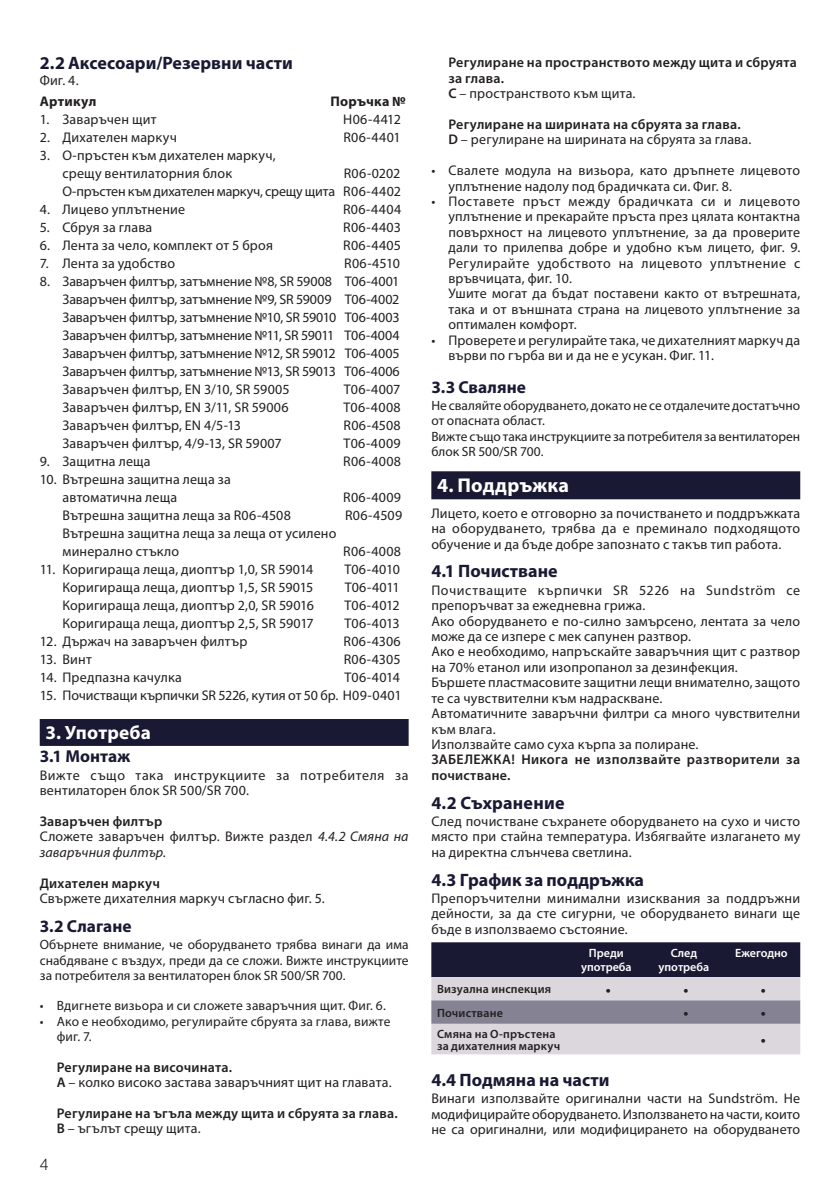
<style>
.page{position:relative;width:840px;height:1191px;background:#fff}
.page>*{position:absolute;margin:0;border:0;box-sizing:border-box;transform-origin:0 0}
.t1{font:700 20px "Myriad Pro";letter-spacing:.005em;color:#fff}
.t2{font:700 19.2px "Myriad Pro";letter-spacing:.01em;color:#fff}
.t3{font:700 18px "Myriad Pro";color:#191933}
.t4{font:700 17.2px "Myriad Pro";letter-spacing:.005em;color:#191933}
.t5{font:600 16px "Myriad Pro";color:#231f20}
.t6{font:300 16px "Helvetica Neue LT Pro";color:#231f20}
.t7{font:14px/15.4px "Myriad Pro";letter-spacing:.015em;color:#231f20}
.t8{font:600 14px/15.4px "Myriad Pro";letter-spacing:.015em;color:#231f20}
.t9{font:14px/15.4px "Myriad Pro";letter-spacing:.04em;color:#231f20}
.t10{font:14px/18px "Myriad Pro";letter-spacing:-.015em;color:#231f20;text-align:right}
.t11{font:14px "Myriad Pro";letter-spacing:-.01em;color:#231f20}
.t12{font:700 14px "Myriad Pro";letter-spacing:.02em;color:#231f20}
.t13{font:13.4px/15.4px "Myriad Pro";letter-spacing:.005em;color:#231f20}
.t14{font:600 12px/12px "Myriad Pro";letter-spacing:.015em;color:#231f20}
.t15{font:600 12px/14.4px "Myriad Pro";color:#fff;text-align:center}
.s1{font-weight:600}
.s2{font-style:italic}
.s3{font-weight:400}
</style>
<div class="page">
<div style="left:40px;top:719px;width:368px;height:27px;background:#191933"></div>
<div style="left:431px;top:471px;width:368px;height:28px;background:#191933"></div>
<svg style="left:431px;top:942px;width:368px;height:112px;background:#8d8a99"></svg>
<p class="t3" style="left:40px;top:51px;width:254px">2.2 Аксесоари/Резервни части</p>
<p class="t7" style="left:40px;top:72px;width:40px">Фиг. 4.</p>
<p class="t12" style="left:40px;top:92px;width:58px">Артикул</p>
<p class="t12" style="left:330px;top:92px;width:77px">Поръчка №</p>
<p class="t7" style="left:40px;top:111px;width:118px">1. Заваръчен щит</p>
<p class="t7" style="left:343px;top:111px;width:59px">H06-4412</p>
<p class="t7" style="left:40px;top:129px;width:139px">2. Дихателен маркуч</p>
<p class="t7" style="left:343px;top:129px;width:59px">R06-4401</p>
<p class="t7" style="left:62px;top:146px;width:215px;line-height:18px;text-indent:-23px">3. О-пръстен към дихателен маркуч, срещу вентилаторния блок</p>
<p class="t10" style="left:62px;top:164px;width:340px">R06-0202<br>О-пръстен към дихателен маркуч, срещу щита R06-4402</p>
<p class="t7" style="left:40px;top:201px;width:147px">4. Лицево уплътнение</p>
<p class="t7" style="left:343px;top:201px;width:60px">R06-4404</p>
<p class="t7" style="left:40px;top:219px;width:114px">5. Сбруя за глава</p>
<p class="t7" style="left:343px;top:219px;width:59px">R06-4403</p>
<p class="t7" style="left:40px;top:237px;width:235px">6. Лента за чело, комплект от 5 броя</p>
<p class="t7" style="left:343px;top:237px;width:59px">R06-4405</p>
<p class="t7" style="left:40px;top:255px;width:137px">7. Лента за удобство</p>
<p class="t7" style="left:344px;top:255px;width:57px">R06-4510</p>
<p class="t7" style="left:62px;top:272px;width:338px;line-height:18px;text-align:justify;text-indent:-23px">8. Заваръчен филтър, затъмнение №8, SR 59008 T06-4001<br>Заваръчен филтър, затъмнение №9, SR 59009 T06-4002<br>Заваръчен филтър, затъмнение №10, SR 59010 T06-4003<br>Заваръчен филтър, затъмнение №11, SR 59011 T06-4004<br>Заваръчен филтър, затъмнение №12, SR 59012 T06-4005<br>Заваръчен филтър, затъмнение №13, SR 59013 T06-4006<br>Заваръчен филтър, EN 3/10, SR 59005</p>
<p class="t7" style="left:343px;top:381px;width:58px">T06-4007</p>
<p class="t7" style="left:62px;top:399px;width:227px">Заваръчен филтър, EN 3/11, SR 59006</p>
<p class="t7" style="left:343px;top:399px;width:59px">T06-4008</p>
<p class="t7" style="left:62px;top:417px;width:180px">Заваръчен филтър, EN 4/5-13</p>
<p class="t7" style="left:343px;top:417px;width:59px">R06-4508</p>
<p class="t7" style="left:62px;top:435px;width:221px">Заваръчен филтър, 4/9-13, SR 59007</p>
<p class="t7" style="left:343px;top:435px;width:58px">T06-4009</p>
<p class="t7" style="left:40px;top:453px;width:112px">9. Защитна леща</p>
<p class="t7" style="left:343px;top:453px;width:59px">R06-4008</p>
<p class="t7" style="left:62px;top:470px;width:170px;line-height:18px;text-indent:-23px">10. Вътрешна защитна леща за автоматична леща</p>
<p class="t7" style="left:343px;top:489px;width:59px">R06-4009</p>
<p class="t7" style="left:62px;top:507px;width:230px">Вътрешна защитна леща за R06-4508</p>
<p class="t7" style="left:345px;top:507px;width:59px">R06-4509</p>
<p class="t7" style="left:62px;top:524px;width:275px;line-height:18px">Вътрешна защитна леща за леща от усилено минерално стъкло</p>
<p class="t7" style="left:343px;top:543px;width:59px">R06-4008</p>
<p class="t7" style="left:40px;top:561px;width:275px">11. Коригираща леща, диоптър 1,0, SR 59014</p>
<p class="t7" style="left:344px;top:561px;width:57px">T06-4010</p>
<p class="t7" style="left:62px;top:579px;width:252px">Коригираща леща, диоптър 1,5, SR 59015</p>
<p class="t7" style="left:344px;top:579px;width:56px">T06-4011</p>
<p class="t7" style="left:62px;top:597px;width:253px">Коригираща леща, диоптър 2,0, SR 59016</p>
<p class="t7" style="left:344px;top:597px;width:57px">T06-4012</p>
<p class="t7" style="left:62px;top:615px;width:253px">Коригираща леща, диоптър 2,5, SR 59017</p>
<p class="t7" style="left:344px;top:615px;width:57px">T06-4013</p>
<p class="t7" style="left:40px;top:633px;width:209px">12. Държач на заваръчен филтър</p>
<p class="t7" style="left:343px;top:633px;width:59px">R06-4306</p>
<p class="t7" style="left:40px;top:651px;width:53px">13. Винт</p>
<p class="t7" style="left:343px;top:651px;width:58px">R06-4305</p>
<p class="t7" style="left:40px;top:669px;width:143px">14. Предпазна качулка</p>
<p class="t7" style="left:344px;top:669px;width:57px">T06-4014</p>
<p class="t11" style="left:40px;top:687px;width:363px">15. Почистващи кърпички SR 5226, кутия от 50 бр. H09-0401</p>
<h2 class="t2" style="left:45px;top:720px;width:107px">3. Употреба</h2>
<p class="t4" style="left:40px;top:745px;width:92px">3.1 Монтаж</p>
<p class="t9" style="left:40px;top:767px;width:370px">Вижте също така инструкциите за потребителя за вентилаторен блок SR 500/SR 700.</p>
<p class="t7" style="left:40px;top:813px;width:370px"><span class="s1">Заваръчен филтър<br></span>Сложете заваръчен филтър. Вижте раздел <span class="s2">4.4.2 Смяна на заваръчния филтър</span>.</p>
<p class="t8" style="left:40px;top:874px;width:122px">Дихателен маркуч</p>
<p class="t7" style="left:40px;top:890px;width:286px">Свържете дихателния маркуч съгласно фиг. 5.</p>
<p class="t4" style="left:40px;top:914px;width:93px">3.2 Слагане</p>
<p class="t13" style="left:40px;top:936px;width:370px;text-align:justify">Обърнете внимание, че оборудването трябва винаги да има снабдяване с въздух, преди да се сложи. Вижте инструкциите за потребителя за вентилаторен блок SR 500/SR 700.</p>
<p class="t13" style="left:40px;top:997px;width:347px">• Вдигнете визьора и си сложете заваръчния щит. Фиг. 6.</p>
<p class="t13" style="left:57px;top:1013px;width:335px;text-indent:-17px">• Ако е необходимо, регулирайте сбруята за глава, вижте фиг. 7.</p>
<p class="t7" style="left:57px;top:1059px;width:336px"><span class="s1">Регулиране на височината.<br>A</span> – колко високо застава заваръчният щит на главата.</p>
<p class="t8" style="left:57px;top:1105px;width:342px">Регулиране на ъгъла между щита и сбруята за глава.<br>B <span class="s3">– ъгълът срещу щита.</span></p>
<p class="t6" style="left:40px;top:1154px;width:10px">4</p>
<p class="t8" style="left:448px;top:55px;width:350px">Регулиране на пространството между щита и сбруята за глава.<br>C <span class="s3">– пространството към щита.</span></p>
<p class="t8" style="left:448px;top:116px;width:304px">Регулиране на ширината на сбруята за глава.<br>D <span class="s3">– регулиране на ширината на сбруята за глава.</span></p>
<p class="t7" style="left:448px;top:162px;width:353px;text-indent:-17px">• Свалете модула на визьора, като дръпнете лицевото уплътнение надолу под брадичката си. Фиг. 8.</p>
<p class="t7" style="left:448px;top:193px;width:353px;text-indent:-17px">• Поставете пръст между брадичката си и лицевото уплътнение и прекарайте пръста през цялата контактна повърхност на лицевото уплътнение, за да проверите дали то прилепва добре и удобно към лицето, фиг. 9.<br>Регулирайте удобството на лицевото уплътнение с връвчицата, фиг. 10.<br>Ушите могат да бъдат поставени както от вътрешната, така и от външната страна на лицевото уплътнение за оптимален комфорт.</p>
<p class="t7" style="left:448px;top:332px;width:353px;text-indent:-17px">• Проверете и регулирайте така, че дихателният маркуч да върви по гърба ви и да не е усукан. Фиг. 11.</p>
<p class="t4" style="left:431px;top:375px;width:96px">3.3 Сваляне</p>
<p class="t13" style="left:431px;top:397px;width:370px">Не сваляйте оборудването, докато не се отдалечите достатъчно от опасната област.<br>Вижте също така инструкциите за потребителя за вентилаторен блок SR 500/SR 700.</p>
<h1 class="t1" style="left:437px;top:472px;width:133px">4. Поддръжка</h1>
<p class="t7" style="left:431px;top:505px;width:370px;text-align:justify">Лицето, което е отговорно за почистването и поддръжката на оборудването, трябва да е преминало подходящото обучение и да бъде добре запознато с такъв тип работа.</p>
<p class="t3" style="left:431px;top:559px;width:128px">4.1 Почистване</p>
<p class="t7" style="left:431px;top:582px;width:370px">Почистващите кърпички SR 5226 на Sundström се препоръчват за ежедневна грижа.<br>Ако оборудването е по-силно замърсено, лентата за чело може да се изпере с мек сапунен разтвор.<br>Ако е необходимо, напръскайте заваръчния щит с разтвор на 70% етанол или изопропанол за дезинфекция.<br>Бършете пластмасовите защитни лещи внимателно, защото те са чувствителни към надраскване.<br>Автоматичните заваръчни филтри са много чувствителни към влага.<br>Използвайте само суха кърпа за полиране.</p>
<p class="t8" style="left:431px;top:751px;width:370px">ЗАБЕЛЕЖКА! Никога не използвайте разтворители за почистване.</p>
<p class="t3" style="left:431px;top:790px;width:135px">4.2 Съхранение</p>
<p class="t7" style="left:431px;top:813px;width:370px;text-align:justify">След почистване съхранете оборудването на сухо и чисто място при стайна температура. Избягвайте излагането му на директна слънчева светлина.</p>
<p class="t3" style="left:431px;top:867px;width:214px">4.3 График за поддръжка</p>
<p class="t7" style="left:431px;top:890px;width:370px;text-align:justify">Препоръчителни минимални изисквания за поддръжни дейности, за да сте сигурни, че оборудването винаги ще бъде в използваемо състояние.</p>
<p class="t15" style="left:580px;top:945px;width:52px">Преди употреба</p>
<p class="t15" style="left:658px;top:945px;width:52px">След употреба</p>
<p class="t15" style="left:734px;top:945px;width:54px">Ежегодно</p>
<p class="t14" style="left:437px;top:983px;width:116px">Визуална инспекция</p>
<p class="t5" style="left:605px;top:979px;width:7px">•</p>
<p class="t5" style="left:683px;top:979px;width:7px">•</p>
<p class="t5" style="left:760px;top:979px;width:7px">•</p>
<p class="t14" style="left:437px;top:1006px;width:67px">Почистване</p>
<p class="t5" style="left:683px;top:1002px;width:7px">•</p>
<p class="t5" style="left:760px;top:1002px;width:7px">•</p>
<p class="t14" style="left:437px;top:1027px;width:125px">Смяна на O-пръстена за дихателния маркуч</p>
<p class="t5" style="left:760px;top:1029px;width:7px">•</p>
<p class="t3" style="left:431px;top:1068px;width:180px">4.4 Подмяна на части</p>
<p class="t7" style="left:431px;top:1090px;width:370px;text-align:justify">Винаги използвайте оригинални части на Sundström. Не модифицирайте оборудването. Използването на части, които не са оригинални, или модифицирането на оборудването</p>
</div>
